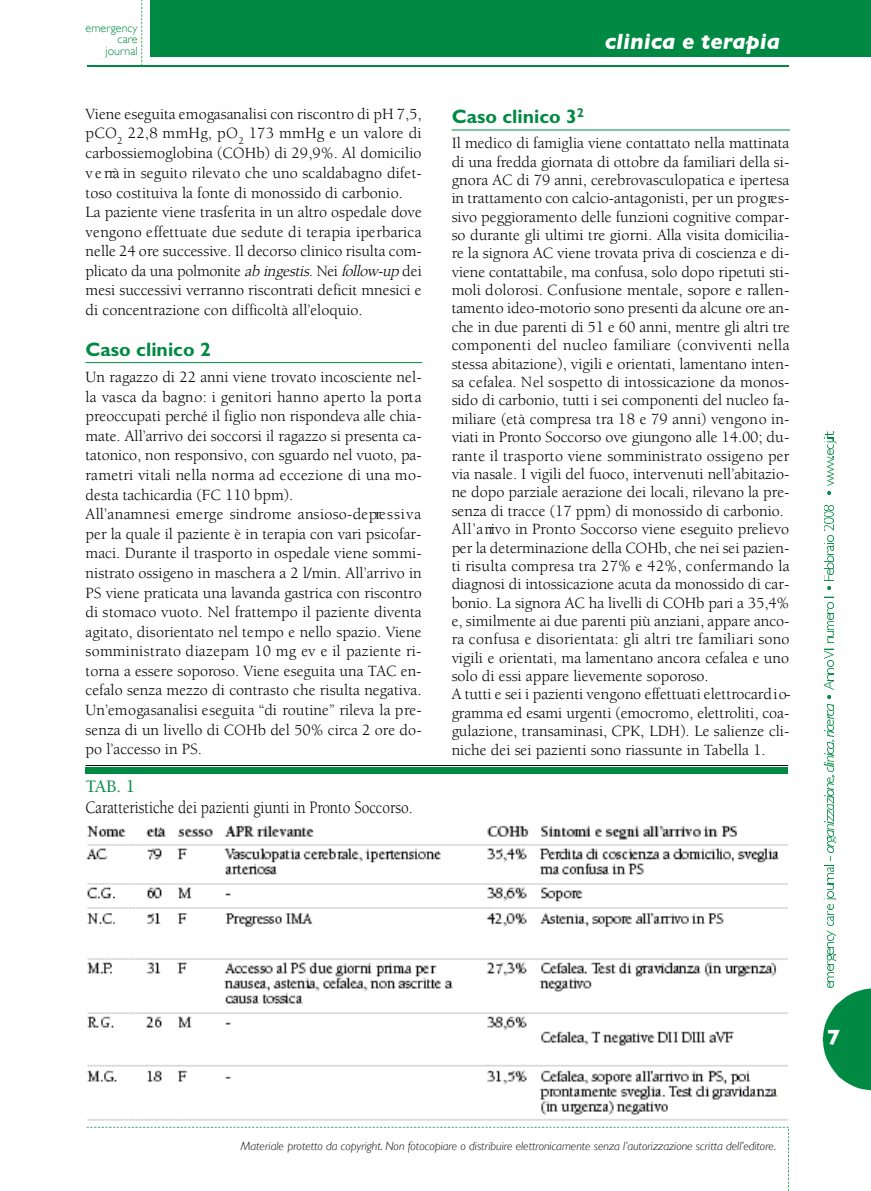
<style>
.page{position:relative;width:871px;height:1191px;background:#fff}
.page>*{position:absolute;margin:0;border:0;box-sizing:border-box;transform-origin:0 0}
.t1{font:italic 700 22.5px "Gill Sans";color:#fff}
.t2{font:700 22.5px "Gill Sans";color:#fff}
.t3{font:700 19.5px "Gill Sans";color:#008942}
.t4{font:18px "Berkeley";color:#000;scale:.85 1}
.t5{font:500 18px "Berkeley";color:#008942}
.t6{font:16.05px/18.3px "Berkeley";color:#000}
.t7{font:italic 300 12px "Gill Sans";color:#000}
.t8{font:300 12px/11.9px "Gill Sans";color:#008942;text-align:right}
.s1{font-style:italic}
</style>
<div class="page">
<svg style="left:87px;top:1127px;width:702px;height:64px"></svg>
<div style="left:150px;top:0;width:720px;height:57px;background:#008942"></div>
<hr style="left:87px;top:65px;width:701px;height:1px;background:#008942">
<svg style="left:141px;top:0;width:1px;height:65px"></svg>
<svg style="left:822px;top:705px;width:48px;height:385px"></svg>
<svg style="left:824px;top:603px;width:9px;height:95px"></svg>
<svg style="left:824px;top:536px;width:9px;height:44px"></svg>
<svg style="left:824px;top:505px;width:9px;height:25px"></svg>
<svg style="left:824px;top:432px;width:12px;height:62px"></svg>
<hr style="left:86px;top:362px;width:336px;height:1px;background:#008942">
<hr style="left:451px;top:130px;width:338px;height:1px;background:#008942">
<div style="left:86px;top:767px;width:701px;height:6px;background:#008942"></div>
<hr style="left:86px;top:765px;width:702px;height:1px;background:#000">
<img style="left:86px;top:825px;width:701px;height:296px">
<p class="t8" style="left:86px;top:22px;width:54px">emergency care journal</p>
<p class="t6" style="left:86px;top:106px;width:338px;line-height:19.6px">Viene eseguita emogasanalisi con riscontro di pH 7,5, p C O<sub>2</sub> 22,8 mmHg, pO<sub>2</sub> 173 mmHg e un valore di carbossiemoglobina (COHb) di 29,9%. Al domicilio v e rrà in seguito rilevato che uno scaldabagno difet&shy;toso costituiva la fonte di monossido di carbonio.<br>La paziente viene trasferita in un altro ospedale dove vengono effettuate due sedute di terapia iperbarica nelle 24 ore successive. Il decorso clinico risulta com&shy;plicato da una polmonite <span class="s1">ab ingestis.</span>Nei <span class="s1">follow-up</span>dei mesi successivi verranno riscontrati deficit mnesici e di concentrazione con difficoltà all’eloquio.</p>
<p class="t3" style="left:86px;top:343px;width:127px">Caso clinico 2</p>
<p class="t6" style="left:86px;top:368px;width:338px;line-height:19.6px">Un ragazzo di 22 anni viene trovato incosciente nel&shy;la vasca da bagno: i genitori hanno aperto la port a preoccupati perché il figlio non rispondeva alle chia&shy;mate. All’arrivo dei soccorsi il ragazzo si presenta ca&shy;tatonico, non responsivo, con sguardo nel vuoto, pa&shy;rametri vitali nella norma ad eccezione di una mo&shy;desta tachicardia (FC 110 bpm).<br>All’anamnesi emerge sindrome ansioso-depre s s i v a per la quale il paziente è in terapia con vari psicofar&shy;maci. Durante il trasporto in ospedale viene sommi&shy;nistrato ossigeno in maschera a 2 l/min. All’arrivo in PS viene praticata una lavanda gastrica con riscontro di stomaco vuoto. Nel frattempo il paziente diventa agitato, disorientato nel tempo e nello spazio. Vie n e somministrato diazepam 10 mg ev e il paziente ri&shy;torna a essere soporoso. Viene eseguita una TAC en&shy;cefalo senza mezzo di contrasto che risulta negativa.<br>Un’emogasanalisi eseguita “di routine” rileva la pre&shy;senza di un livello di COHb del 50% circa 2 ore do&shy;po l’accesso in PS.</p>
<p class="t5" style="left:86px;top:779px;width:51px">TAB. 1</p>
<p class="t4" style="left:86px;top:800px;width:386px">Caratteristiche dei pazienti giunti in Pronto Soccorso.</p>
<h1 class="t1" style="left:604px;top:28px;width:177px">clinica e terapia</h1>
<p class="t3" style="left:451px;top:110px;width:134px">Caso clinico 3<sup>2</sup></p>
<p class="t6" style="left:451px;top:135px;width:340px">Il medico di famiglia viene contattato nella mattinata di una fredda giornata di ottobre da familiari della si&shy;gnora AC di 79 anni, cerebrovasculopatica e ipertesa in trattamento con calcio-antagonisti, per un pro g re s&shy;sivo peggioramento delle funzioni cognitive compar&shy;so durante gli ultimi tre giorni. Alla visita domicilia&shy;re la signora AC viene trovata priva di coscienza e di&shy;viene contattabile, ma confusa, solo dopo ripetuti sti&shy;moli dolorosi. Confusione mentale, sopore e rallen&shy;tamento ideo-motorio sono presenti da alcune ore an&shy;che in due parenti di 51 e 60 anni, mentre gli altri tre componenti del nucleo familiare (conviventi nella stessa abitazione), vigili e orientati, lamentano inten&shy;sa cefalea. Nel sospetto di intossicazione da monos&shy;sido di carbonio, tutti i sei componenti del nucleo fa&shy;m ilia re (età compresa tra 18 e 79 anni) vengono in&shy;viati in Pronto Soccorso ove giungono alle 14.00; du&shy;rante il trasporto viene somministrato ossigeno per via nasale. I vigili del fuoco, intervenuti nell’abitazio&shy;ne dopo parziale aerazione dei locali, rilevano la pre&shy;senza di tracce (17 ppm) di monossido di carbonio.<br>A ll’a rrivo in Pronto Soccorso viene eseguito pre lie v o per la determinazione della COHb, che nei sei pazien&shy;ti risulta compresa tra 27% e 42%, confermando la diagnosi di intossicazione acuta da monossido di car&shy;bonio. La signora AC ha livelli di COHb pari a 35,4% e, similmente ai due parenti più anziani, appare anco&shy;ra confusa e disorientata: gli altri tre familiari sono vigili e orientati, ma lamentano ancora cefalea e uno solo di essi appare lievemente soporoso.<br>A tutti e sei i pazienti vengono effettuati elettro c a rd i o&shy;gramma ed esami urgenti (emocromo, elettroliti, coa&shy;gulazione, transaminasi, CPK, LDH). Le salienze cli&shy;niche dei sei pazienti sono riassunte in Tabella 1.</p>
<p class="t7" style="left:241px;top:1139px;width:536px">Materiale protetto da copyright. Non fotocopiare o distribuire elettronicamente senza l’autorizzazione scritta dell’editore.</p>
<h1 class="t2" style="left:826px;top:1024px;width:15px">7</h1>
</div>
